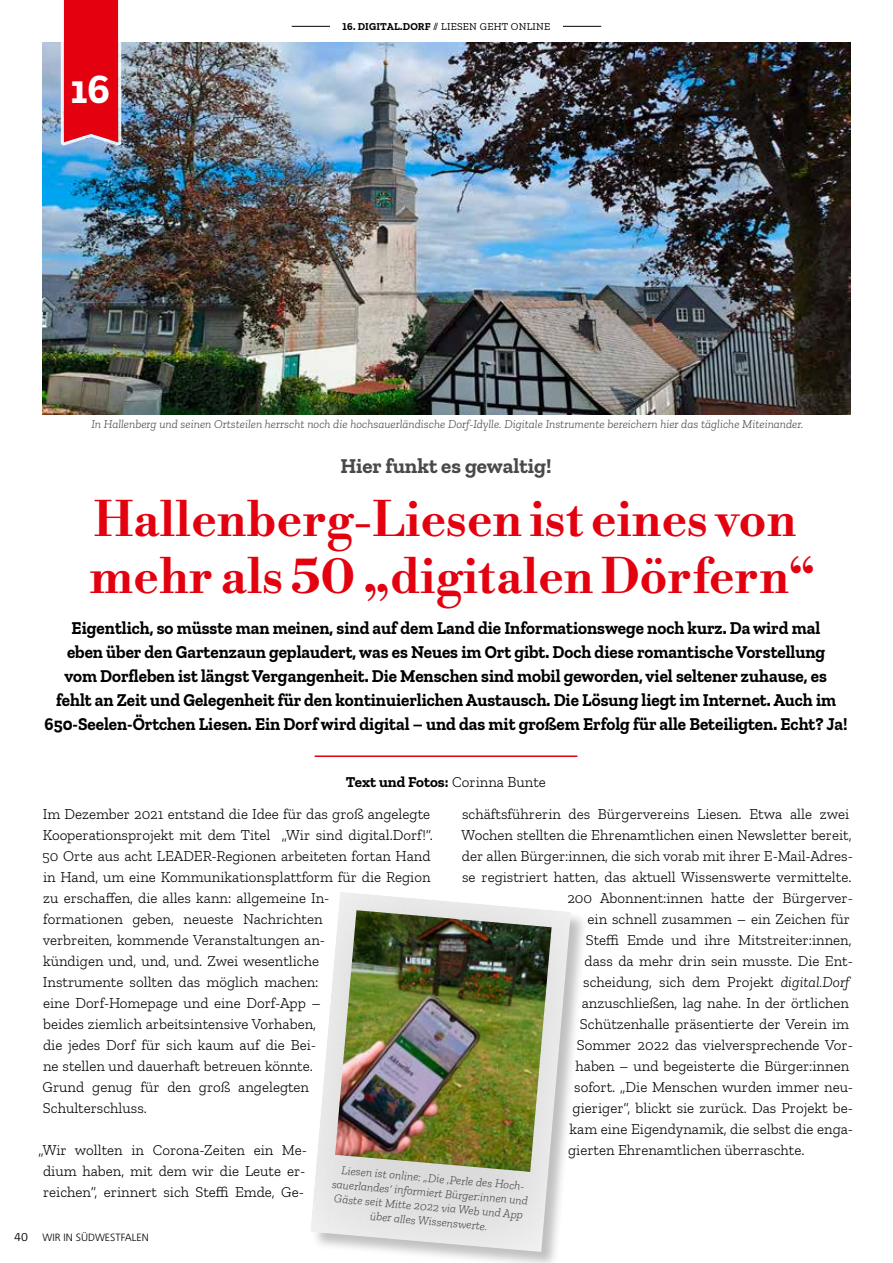
<style>
.page{position:relative;width:893px;height:1263px;background:#fff}
.page>*{position:absolute;margin:0;border:0;box-sizing:border-box;transform-origin:0 0}
._01_Red_HL1{font:700 48px/57px "Libre Bodoni";color:#e3000f}
.t1{font:700 42px "Zilla Slab";color:#fff}
.Dachzeile{font:700 21px "Zilla Slab";color:#494948}
._02_Red_Vorspann{font:700 18px/24px "Zilla Slab";color:#000;text-align:center;scale:.95 1}
._04_Red_Text_2spt{font:300 15px/21px "Zilla Slab";color:#000}
._03_Red_Autorenzeile{font:700 15px "Zilla Slab";color:#000}
.Bildunterschrift{font:italic 300 12px "Zilla Slab";color:#494948}
.Foto_im_Pola{font:italic 300 12px/14.4px "Zilla Slab";color:#494948;text-align:center}
.Pag_Thema{font:10.5px "Zilla Slab";letter-spacing:.02em;color:#000}
.t2{font:300 10.5px "Frutiger";color:#000}
.s1{font-weight:700}
.s2{font-weight:300}
.s3{font-style:italic}
.s4{font-family:"Zilla Slab";font-weight:400;font-size:12px}
</style>
<div class="page">
<hr style="left:292px;top:26px;width:309px;height:1px;background:#000">
<hr style="left:330px;top:24px;width:233px;height:3px;background:#fff">
<hr style="left:315px;top:755px;width:262px;height:2px;background:#e3000f">
<img style="left:43px;top:43px;width:807px;height:372px">
<div style="left:310px;top:892px;width:278px;height:371px;background:#000;opacity:.25"></div>
<svg style="left:310px;top:892px;width:262px;height:361px;fill:#e8e8e8"></svg>
<img style="left:335px;top:910px;width:217px;height:262px">
<svg style="left:59px;top:0;width:65px;height:147px;background:#dc2e3d"></svg>
<p class="t1" style="left:70px;top:65px;width:41px">16</p>
<p class="Pag_Thema" style="left:343px;top:20px;width:209px"><span class="s1">16. DIGITAL.DORF</span> // LIESEN GEHT ONLINE</p>
<p class="Bildunterschrift" style="left:92px;top:418px;width:714px">In Hallenberg und seinen Ortsteilen herrscht noch die hochsauerländische Dorf-Idylle. Digitale Instrumente bereichern hier das tägliche Miteinander.</p>
<p class="Dachzeile" style="left:340px;top:453px;width:213px">Hier funkt es gewaltig!</p>
<p class="_01_Red_HL1" style="left:90px;top:493px;width:727px">Hallenberg-Liesen ist eines von mehr als 50 „digitalen Dörfern“</p>
<p class="_02_Red_Vorspann" style="left:45px;top:616px;width:847px">Eigentlich, so müsste man meinen, sind auf dem Land die Informationswege noch kurz. Da wird mal<br>eben über den Gartenzaun geplaudert, was es Neues im Ort gibt. Doch diese romantische Vorstellung<br>vom Dorfleben ist längst Vergangenheit. Die Menschen sind mobil geworden, viel seltener zuhause, es<br>fehlt an Zeit und Gelegenheit für den kontinuierlichen Austausch. Die Lösung liegt im Internet. Auch im 650-Seelen-Örtchen Liesen. Ein Dorf wird digital – und das mit großem Erfolg für alle Beteiligten. Echt? Ja!</p>
<p class="_03_Red_Autorenzeile" style="left:346px;top:773px;width:202px">Text und Fotos: <span class="s2">Corinna Bunte</span></p>
<p class="_04_Red_Text_2spt" style="left:42px;top:804px;width:392px">Im Dezember 2021 entstand die Idee für das groß angelegte Kooperationsprojekt mit dem Titel „Wir sind digital.Dorf!“.<br>50 Orte aus acht LEADER-Regionen arbeiteten fortan Hand in Hand, um eine Kommunikationsplattform für die Region zu erschaffen, die alles kann: allgemeine In-<br>formationen geben, neueste Nachrichten<br>verbreiten, kommende Veranstaltungen an-<br>kündigen und, und, und. Zwei wesentliche<br>Instrumente sollten das möglich machen:<br>eine Dorf-Homepage und eine Dorf-App –<br>beides ziemlich arbeitsintensive Vorhaben,<br>die jedes Dorf für sich kaum auf die Bei-<br>ne stellen und dauerhaft betreuen könnte.<br>Grund genug für den groß angelegten<br>Schulterschluss.</p>
<p class="_04_Red_Text_2spt" style="left:38px;top:1140px;width:270px;text-align:center">„Wir wollten in Corona-Zeiten ein Me&shy;dium haben, mit dem wir die Leute er&shy;reichen“, erinnert sich Steffi Emde, Ge-</p>
<p class="_04_Red_Text_2spt" style="left:462px;top:804px;width:389px">schäftsführerin des Bürgervereins Liesen. Etwa alle zwei</p>
<p class="_04_Red_Text_2spt" style="left:461px;top:825px;width:392px">Wochen stellten die Ehrenamtlichen einen Newsletter bereit,</p>
<p class="_04_Red_Text_2spt" style="left:462px;top:846px;width:393px">der allen Bürger:innen, die sich vorab mit ihrer E-Mail-Adres-</p>
<p class="_04_Red_Text_2spt" style="left:462px;top:867px;width:391px">se registriert hatten, das aktuell Wissenswerte vermittelte.</p>
<p class="_04_Red_Text_2spt" style="left:567px;top:888px;width:287px">200 Abonnent:innen hatte der Bürgerver-</p>
<p class="_04_Red_Text_2spt" style="left:588px;top:909px;width:264px">ein schnell zusammen – ein Zeichen für</p>
<p class="_04_Red_Text_2spt" style="left:586px;top:930px;width:267px">Steffi Emde und ihre Mitstreiter:innen,</p>
<p class="_04_Red_Text_2spt" style="left:585px;top:951px;width:270px">dass da mehr drin sein musste. Die Ent-</p>
<p class="_04_Red_Text_2spt" style="left:583px;top:972px;width:268px">scheidung, sich dem Projekt <span class="s3">digital.Dorf</span></p>
<p class="_04_Red_Text_2spt" style="left:582px;top:993px;width:269px">anzuschließen, lag nahe. In der örtlichen</p>
<p class="_04_Red_Text_2spt" style="left:580px;top:1014px;width:271px">Schützenhalle präsentierte der Verein im</p>
<p class="_04_Red_Text_2spt" style="left:577px;top:1035px;width:278px">Sommer 2022 das vielversprechende Vor-</p>
<p class="_04_Red_Text_2spt" style="left:576px;top:1056px;width:275px">haben – und begeisterte die Bürger:innen</p>
<p class="_04_Red_Text_2spt" style="left:574px;top:1077px;width:280px">sofort. „Die Menschen wurden immer neu-</p>
<p class="_04_Red_Text_2spt" style="left:573px;top:1098px;width:282px">gieriger“, blickt sie zurück. Das Projekt be-</p>
<p class="_04_Red_Text_2spt" style="left:570px;top:1119px;width:285px">kam eine Eigendynamik, die selbst die enga-</p>
<p class="_04_Red_Text_2spt" style="left:568px;top:1140px;width:238px">gierten Ehrenamtlichen überraschte.</p>
<p class="Foto_im_Pola" style="left:334px;top:1162px;width:198px;rotate:5deg">Liesen ist online: „Die ,Perle des Hoch&shy;sauerlandes‘ informiert Bürger:innen und Gäste seit Mitte 2022 via Web und App über alles Wissenswerte.</p>
<p class="t2" style="left:15px;top:1232px;width:136px"><span class="s4">40</span> WIR IN SÜDWESTFALEN</p>
</div>
